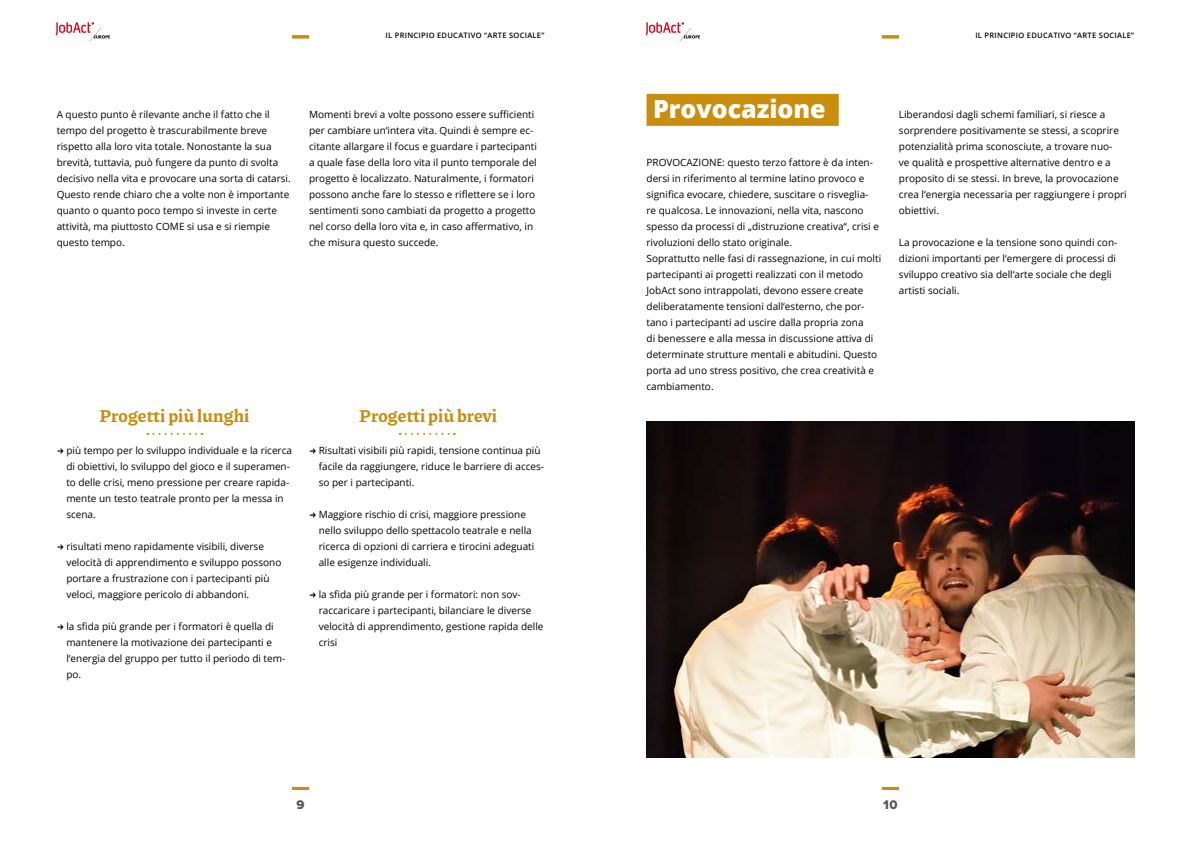
<style>
.page{position:relative;width:1191px;height:842px;background:#fff}
.page>*{position:absolute;margin:0;border:0;box-sizing:border-box;transform-origin:0 0}
.t1{font:800 25px "Open Sans";color:#fff}
.t2{font:100 18px "Piazzolla";letter-spacing:.01em;color:#ca8e0e}
.t3{font:13px "Proxima Nova Extrabld";color:#575756}
.t4{font:10px/16px "Open Sans";color:#000}
.t5{font:600 7.5px "Open Sans";letter-spacing:.04em;color:#000}
.s1{font-family:"Piazzolla";font-weight:100;font-size:12px}
</style>
<div class="page">
<div style="left:646px;top:94px;width:192px;height:32px;background:#ca8e0e"></div>
<svg style="left:400px;top:433px;width:55px;height:2px"></svg>
<svg style="left:147px;top:433px;width:55px;height:2px"></svg>
<img style="left:646px;top:422px;width:488px;height:336px">
<hr style="left:292px;top:787px;width:17px;height:3px;background:#ca8e0e">
<hr style="left:882px;top:787px;width:17px;height:3px;background:#ca8e0e">
<hr style="left:292px;top:35px;width:17px;height:3px;background:#ca8e0e">
<hr style="left:882px;top:35px;width:17px;height:3px;background:#ca8e0e">
<img style="left:55px;top:22px;width:55px;height:20px">
<img style="left:645px;top:22px;width:55px;height:20px">
<p class="t5" style="left:385px;top:31px;width:160px">IL PRINCIPIO EDUCATIVO “ARTE SOCIALE”</p>
<p class="t5" style="left:975px;top:31px;width:160px">IL PRINCIPIO EDUCATIVO “ARTE SOCIALE”</p>
<p class="t4" style="left:57px;top:106px;width:236px">A questo punto è rilevante anche il fatto che il tempo del progetto è trascurabilmente breve rispetto alla loro vita totale. Nonostante la sua brevità, tuttavia, può fungere da punto di svolta decisivo nella vita e provocare una sorta di catarsi.<br>Questo rende chiaro che a volte non è importante quanto o quanto poco tempo si investe in certe attività, ma piuttosto COME si usa e si riempie questo tempo.</p>
<p class="t4" style="left:309px;top:106px;width:229px">Momenti brevi a volte possono essere sufficienti per cambiare un‘intera vita. Quindi è sempre ec&shy;citante allargare il focus e guardare i partecipanti a quale fase della loro vita il punto temporale del progetto è localizzato. Naturalmente, i formatori possono anche fare lo stesso e riflettere se i loro sentimenti sono cambiati da progetto a progetto nel corso della loro vita e, in caso affermativo, in che misura questo succede.</p>
<h2 class="t2" style="left:99px;top:405px;width:152px">Progetti più lunghi</h2>
<h2 class="t2" style="left:359px;top:405px;width:139px">Progetti più brevi</h2>
<p class="t4" style="left:66px;top:442px;width:227px;text-indent:-10px"><span class="s1">→</span> più tempo per lo sviluppo individuale e la ricerca di obiettivi, lo sviluppo del gioco e il superamen&shy;to delle crisi, meno pressione per creare rapida&shy;mente un testo teatrale pronto per la messa in scena.</p>
<p class="t4" style="left:66px;top:538px;width:216px;text-indent:-10px"><span class="s1">→</span> risultati meno rapidamente visibili, diverse velocità di apprendimento e sviluppo possono portare a frustrazione con i partecipanti più veloci, maggiore pericolo di abbandoni.</p>
<p class="t4" style="left:66px;top:618px;width:220px;text-indent:-10px"><span class="s1">→</span> la sfida più grande per i formatori è quella di mantenere la motivazione dei partecipanti e l‘energia del gruppo per tutto il periodo di tem&shy;po.</p>
<p class="t4" style="left:319px;top:442px;width:227px;text-indent:-10px"><span class="s1">→</span> Risultati visibili più rapidi, tensione continua più facile da raggiungere, riduce le barriere di acces&shy;so per i partecipanti.</p>
<p class="t4" style="left:319px;top:506px;width:217px;text-indent:-10px"><span class="s1">→</span> Maggiore rischio di crisi, maggiore pressione nello sviluppo dello spettacolo teatrale e nella ricerca di opzioni di carriera e tirocini adeguati alle esigenze individuali.</p>
<p class="t4" style="left:319px;top:586px;width:226px;text-indent:-10px"><span class="s1">→</span> la sfida più grande per i formatori: non sov&shy;raccaricare i partecipanti, bilanciare le diverse velocità di apprendimento, gestione rapida delle crisi</p>
<h1 class="t1" style="left:653px;top:90px;width:174px">Provocazione</h1>
<p class="t4" style="left:646px;top:154px;width:236px">PROVOCAZIONE: questo terzo fattore è da inten&shy;dersi in riferimento al termine latino provoco e significa evocare, chiedere, suscitare o risveglia-<br>re qualcosa. Le innovazioni, nella vita, nascono spesso da processi di „distruzione creativa“, crisi e rivoluzioni dello stato originale.<br>Soprattutto nelle fasi di rassegnazione, in cui molti partecipanti ai progetti realizzati con il metodo JobAct sono intrappolati, devono essere create deliberatamente tensioni dall‘esterno, che por&shy;tano i partecipanti ad uscire dalla propria zona<br>di benessere e alla messa in discussione attiva di determinate strutture mentali e abitudini. Questo porta ad uno stress positivo, che crea creatività e cambiamento.</p>
<p class="t4" style="left:899px;top:106px;width:229px">Liberandosi dagli schemi familiari, si riesce a sorprendere positivamente se stessi, a scoprire potenzialità prima sconosciute, a trovare nuo-<br>ve qualità e prospettive alternative dentro e a proposito di se stessi. In breve, la provocazione crea l‘energia necessaria per raggiungere i propri obiettivi.</p>
<p class="t4" style="left:899px;top:234px;width:220px">La provocazione e la tensione sono quindi con&shy;dizioni importanti per l‘emergere di processi di sviluppo creativo sia dell‘arte sociale che degli artisti sociali.</p>
<h3 class="t3" style="left:296px;top:798px;width:10px">9</h3>
<h3 class="t3" style="left:883px;top:798px;width:16px">10</h3>
</div>
